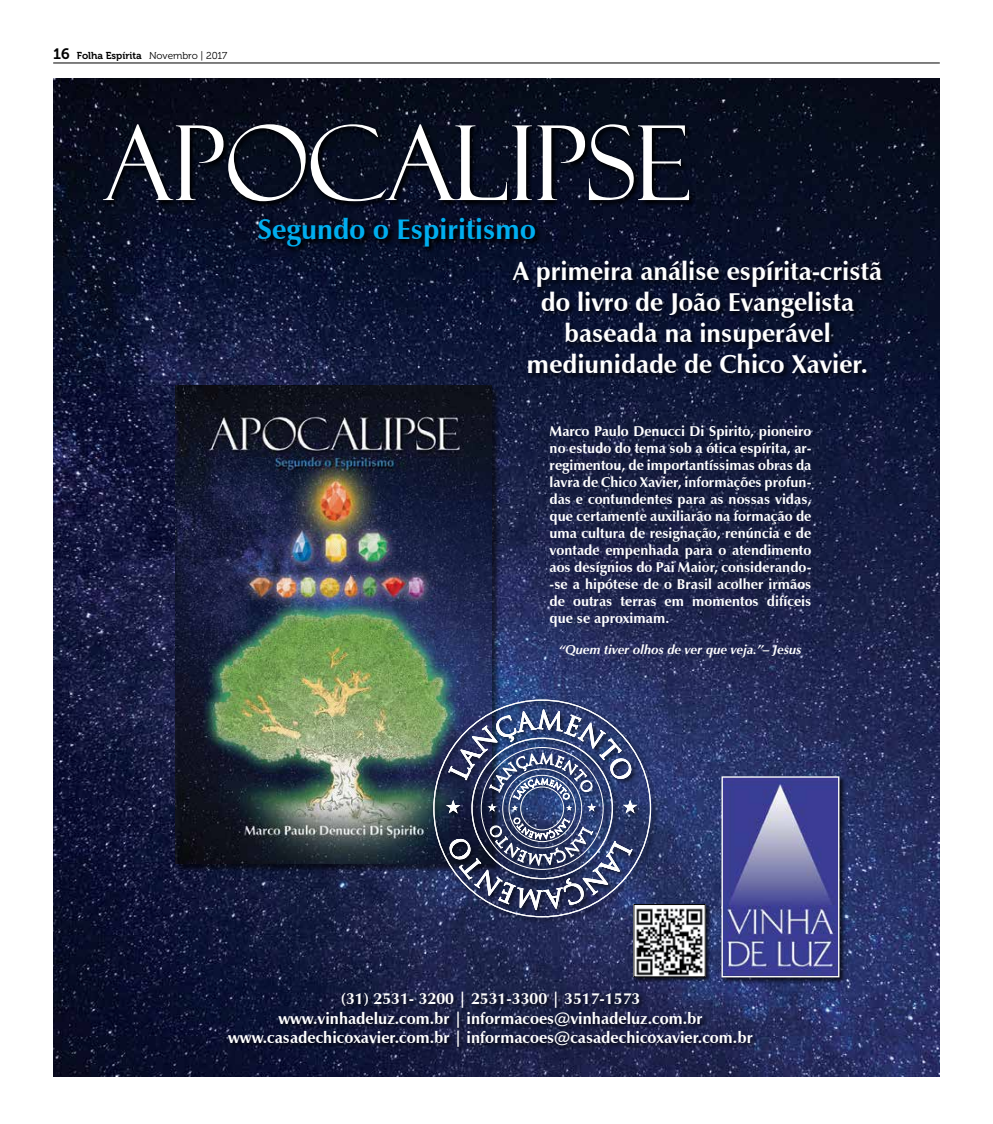
<style>
.page{position:relative;width:993px;height:1124px;background:#fff}
.page>*{position:absolute;margin:0;border:0;box-sizing:border-box;transform-origin:0 0}
.t1{font:103.62px "Felix Titling";letter-spacing:-.02em;color:#fff}
.t2{font:700 85.5px "Zapf Humanist 601 BT";color:#fff}
.t3{font:700 28.25px "Zapf Humanist 601 BT";color:#00aeef}
.t4{font:700 25.75px/31px "Zapf Humanist 601 BT";color:#fff;text-align:center}
.t5{font:700 16.12px/19.4px "Zapf Humanist 601 BT";color:#fff;text-align:center}
.t6{font:700 14.12px/17px "Zapf Humanist 601 BT";color:#fff;text-align:justify}
.t7{font:italic 700 12.88px "Zapf Humanist 601 BT";color:#fff}
.t8{font:10px "Museo 700";color:#000}
.s1{font-size:15px}
.s2{font-family:"Museo 300"}
</style>
<div class="page">
<hr style="left:53px;top:63px;width:886px;height:1px;background:#000">
<img style="left:53px;top:78px;width:886px;height:997px">
<div style="left:719px;top:774px;width:126px;height:210px;background:#000;opacity:.75"></div>
<img style="left:723px;top:778px;width:114px;height:197px">
<div style="left:721px;top:776px;width:118px;height:201px;border:1px solid #fff"></div>
<div style="left:632px;top:902px;width:80px;height:81px;background:#000;opacity:.75"></div>
<img style="left:635px;top:906px;width:68px;height:68px">
<div style="left:227px;top:990px;width:531px;height:62px;background:#000;opacity:.75"></div>
<div style="left:176px;top:386px;width:324px;height:486px;background:#000;opacity:.55"></div>
<img style="left:175px;top:385px;width:316px;height:478px">
<div style="left:514px;top:390px;width:336px;height:306px;background:#000;opacity:.55"></div>
<div style="left:431px;top:698px;width:226px;height:225px;background:#000;opacity:.75"></div>
<img style="left:432px;top:698px;width:219px;height:219px">
<div style="left:102px;top:123px;width:593px;height:131px;background:#000;opacity:.75"></div>
<div style="left:102px;top:123px;width:593px;height:85px;background:#000;opacity:.75"></div>
<div style="left:257px;top:216px;width:284px;height:38px;background:#000;opacity:.75"></div>
<div style="left:511px;top:259px;width:376px;height:121px;background:#000;opacity:.75"></div>
<svg style="left:445px;top:707px;width:191px;height:203px;background:#4a557a"></svg>
<p class="t8" style="left:53px;top:50px;width:176px"><span class="s1">16</span> Folha Espírita <span class="s2">Novembro | 2017</span></p>
<h2 class="t2" style="left:96px;top:104px;width:790px">DEUS É BRASILEIRO.</h2>
<h1 class="t1" style="left:102px;top:104px;width:589px">APOCALIPSE</h1>
<h3 class="t3" style="left:258px;top:212px;width:279px">Segundo o Espiritismo</h3>
<h3 class="t4" style="left:513px;top:256px;width:370px">A primeira análise espírita-cristã do livro de João Evangelista baseada na insuperável mediunidade de Chico Xavier.</h3>
<p class="t6" style="left:549px;top:422px;width:263px">Marco Paulo Denucci Di Spirito, pioneiro no estudo do tema sob a ótica espírita, ar&shy;regimentou, de importantíssimas obras da lavra de Chico Xavier, informações profun&shy;das e contundentes para as nossas vidas, que certamente auxiliarão na formação de uma cultura de resignação, renúncia e de vontade empenhada para o atendimento aos desígnios do Pai Maior, considerando--se a hipótese de o Brasil acolher irmãos de outras terras em momentos difíceis que se aproximam.</p>
<p class="t7" style="left:559px;top:641px;width:244px">“Quem tiver olhos de ver que veja.”– Jesus</p>
<p class="t5" style="left:228px;top:988px;width:526px">(31) 2531- 3200 | 2531-3300 | 3517-1573<br>www.vinhadeluz.com.br | informacoes@vinhadeluz.com.br www.casadechicoxavier.com.br | informacoes@casadechicoxavier.com.br</p>
</div>
